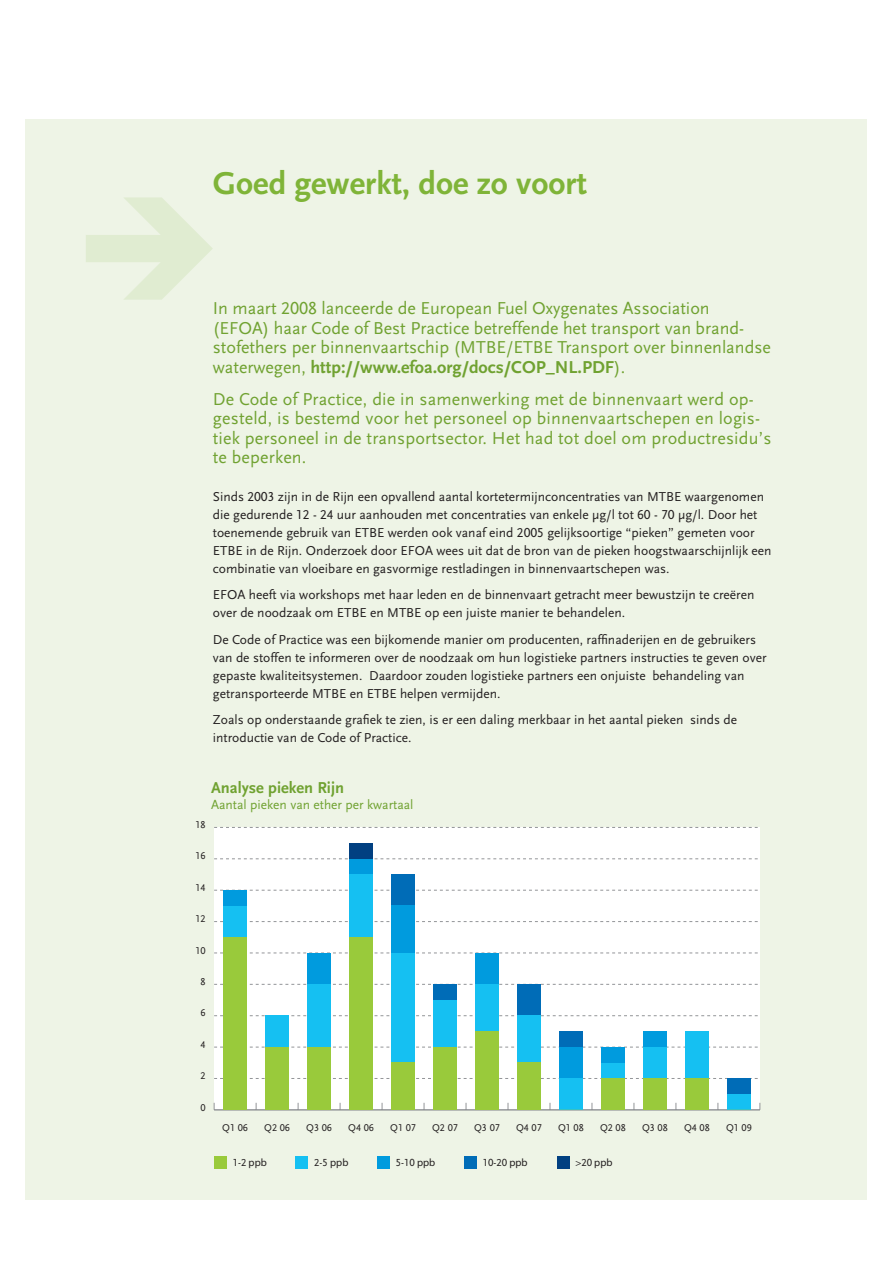
<style>
.page{position:relative;width:893px;height:1263px;background:#fff}
.page>*{position:absolute;margin:0;border:0;box-sizing:border-box;transform-origin:0 0}
.Title_X{font:700 33px "Scala Sans";color:#7fb438}
.Body_text{font:18px/19.5px "Scala Sans";letter-spacing:.01em;color:#70a231}
.Title_X-2{font:700 16.5px "Scala Sans";color:#70a231}
.Body_text-2{font:13.5px/18px "Scala Sans";color:#231f20}
.Title_X-3{font:13.5px "Scala Sans";color:#70a231}
.t1{font:10.65px "Scala Sans Caps";color:#231f20}
.t2{font:10.2px "Scala Sans Caps";color:#231f20}
.s1{font-family:"Scala Sans Caps"}
.s2{font-weight:700}
.s3{font-style:inherit}
.s4{font-family:"Scala Sans"}
</style>
<div class="page">
<div style="left:26px;top:119px;width:841px;height:1080px;background:#eef4e6"></div>
<div style="left:214px;top:827px;width:546px;height:283px;background:#fff"></div>
<hr style="left:214px;top:1109px;width:546px;height:1px;background:#939598">
<svg style="left:214px;top:1078px;width:544px;height:1px"></svg>
<svg style="left:214px;top:1047px;width:544px;height:1px"></svg>
<svg style="left:214px;top:1015px;width:544px;height:1px"></svg>
<svg style="left:214px;top:984px;width:544px;height:1px"></svg>
<svg style="left:214px;top:952px;width:544px;height:1px"></svg>
<svg style="left:214px;top:921px;width:544px;height:1px"></svg>
<svg style="left:214px;top:890px;width:544px;height:1px"></svg>
<svg style="left:214px;top:858px;width:544px;height:1px"></svg>
<svg style="left:214px;top:827px;width:544px;height:1px"></svg>
<div style="left:349px;top:843px;width:24px;height:16px;background:#014081"></div>
<div style="left:349px;top:859px;width:24px;height:15px;background:#009bde"></div>
<div style="left:391px;top:874px;width:24px;height:32px;background:#006cb7"></div>
<div style="left:433px;top:984px;width:24px;height:16px;background:#006cb7"></div>
<div style="left:517px;top:984px;width:24px;height:32px;background:#006cb7"></div>
<div style="left:559px;top:1031px;width:24px;height:16px;background:#006cb7"></div>
<div style="left:727px;top:1078px;width:24px;height:16px;background:#006cb7"></div>
<div style="left:223px;top:890px;width:24px;height:16px;background:#009bde"></div>
<div style="left:307px;top:953px;width:24px;height:31px;background:#009bde"></div>
<div style="left:391px;top:906px;width:24px;height:47px;background:#009bde"></div>
<div style="left:475px;top:953px;width:24px;height:31px;background:#009bde"></div>
<div style="left:559px;top:1047px;width:24px;height:31px;background:#009bde"></div>
<div style="left:601px;top:1047px;width:24px;height:16px;background:#009bde"></div>
<div style="left:643px;top:1031px;width:24px;height:16px;background:#009bde"></div>
<div style="left:223px;top:906px;width:24px;height:31px;background:#15c0f2"></div>
<div style="left:265px;top:1016px;width:24px;height:31px;background:#15c0f2"></div>
<div style="left:307px;top:984px;width:24px;height:63px;background:#15c0f2"></div>
<div style="left:349px;top:874px;width:24px;height:63px;background:#15c0f2"></div>
<div style="left:391px;top:953px;width:24px;height:110px;background:#15c0f2"></div>
<div style="left:433px;top:1000px;width:24px;height:47px;background:#15c0f2"></div>
<div style="left:475px;top:984px;width:24px;height:47px;background:#15c0f2"></div>
<div style="left:517px;top:1016px;width:24px;height:47px;background:#15c0f2"></div>
<div style="left:559px;top:1078px;width:24px;height:32px;background:#15c0f2"></div>
<div style="left:601px;top:1063px;width:24px;height:15px;background:#15c0f2"></div>
<div style="left:643px;top:1047px;width:24px;height:31px;background:#15c0f2"></div>
<div style="left:685px;top:1031px;width:24px;height:47px;background:#15c0f2"></div>
<div style="left:727px;top:1094px;width:24px;height:16px;background:#15c0f2"></div>
<div style="left:223px;top:937px;width:24px;height:173px;background:#99ca3b"></div>
<div style="left:265px;top:1047px;width:24px;height:63px;background:#99ca3b"></div>
<div style="left:307px;top:1047px;width:24px;height:63px;background:#99ca3b"></div>
<div style="left:349px;top:937px;width:24px;height:173px;background:#99ca3b"></div>
<div style="left:391px;top:1063px;width:24px;height:47px;background:#99ca3b"></div>
<div style="left:433px;top:1047px;width:24px;height:63px;background:#99ca3b"></div>
<div style="left:475px;top:1031px;width:24px;height:79px;background:#99ca3b"></div>
<div style="left:517px;top:1063px;width:24px;height:47px;background:#99ca3b"></div>
<div style="left:601px;top:1078px;width:24px;height:32px;background:#99ca3b"></div>
<div style="left:643px;top:1078px;width:24px;height:32px;background:#99ca3b"></div>
<div style="left:685px;top:1078px;width:24px;height:32px;background:#99ca3b"></div>
<div style="left:214px;top:1157px;width:13px;height:12px;background:#99ca3b"></div>
<div style="left:296px;top:1157px;width:12px;height:12px;background:#15c0f2"></div>
<div style="left:377px;top:1157px;width:13px;height:12px;background:#009bde"></div>
<div style="left:464px;top:1157px;width:13px;height:12px;background:#006cb7"></div>
<div style="left:557px;top:1157px;width:12px;height:12px;background:#014081"></div>
<svg style="left:86px;top:197px;width:127px;height:103px"></svg>
<p class="Title_X" style="left:213px;top:166px;width:376px">Goed gewerkt, doe zo voort</p>
<p class="Body_text" style="left:213px;top:299px;width:559px">In maart <span class="s1">2008</span> lanceerde de European Fuel Oxygenates Association<br>(EFOA) haar Code of Best Practice betreffende het transport van brand&shy;stofethers per binnenvaartschip (MTBE/ETBE Transport over binnenlandse waterwegen, <span class="s2">http://www.efoa.org/docs/COP_NL.PDF</span>).</p>
<p class="Body_text" style="left:213px;top:390px;width:560px">De Code of Practice, die in samenwerking met de binnenvaart werd op&shy;gesteld, is bestemd voor het personeel op binnenvaartschepen en logis&shy;tiek personeel in de transportsector. Het had tot doel om productresidu’s te beperken.</p>
<p class="Body_text-2" style="left:213px;top:488px;width:560px">Sinds <span class="s1">2003</span> zijn in de Rijn een opvallend aantal kortetermijnconcentraties van MTBE waargenomen die gedurende <span class="s1">12 - 24</span> uur aanhouden met concentraties van enkele <span class="s3">µ</span>g/l tot <span class="s1">60 - 70</span> <span class="s3">µ</span>g/l. Door het toenemende gebruik van ETBE werden ook vanaf eind <span class="s1">2005</span> gelijksoortige “pieken” gemeten voor ETBE in de Rijn. Onderzoek door EFOA wees uit dat de bron van de pieken hoogstwaarschijnlijk een combinatie van vloeibare en gasvormige restladingen in binnenvaartschepen was.</p>
<p class="Body_text-2" style="left:213px;top:586px;width:543px">EFOA heeft via workshops met haar leden en de binnenvaart getracht meer bewustzijn te creëren over de noodzaak om ETBE en MTBE op een juiste manier te behandelen.</p>
<p class="Body_text-2" style="left:213px;top:631px;width:555px">De Code of Practice was een bijkomende manier om producenten, raffinaderijen en de gebruikers van de stoffen te informeren over de noodzaak om hun logistieke partners instructies te geven over gepaste kwaliteitsystemen. Daardoor zouden logistieke partners een onjuiste behandeling van getransporteerde MTBE en ETBE helpen vermijden.</p>
<p class="Body_text-2" style="left:213px;top:711px;width:526px">Zoals op onderstaande grafiek te zien, is er een daling merkbaar in het aantal pieken sinds de introductie van de Code of Practice.</p>
<p class="Title_X-2" style="left:211px;top:778px;width:134px">Analyse pieken Rijn</p>
<p class="Title_X-3" style="left:211px;top:797px;width:204px">Aantal pieken van ether per kwartaal</p>
<p class="t2" style="left:195px;top:819px;width:12px">18</p>
<p class="t2" style="left:195px;top:850px;width:12px">16</p>
<p class="t2" style="left:195px;top:882px;width:12px">14</p>
<p class="t2" style="left:195px;top:913px;width:12px">12</p>
<p class="t2" style="left:195px;top:945px;width:12px">10</p>
<p class="t2" style="left:200px;top:976px;width:7px">8</p>
<p class="t2" style="left:200px;top:1007px;width:7px">6</p>
<p class="t2" style="left:200px;top:1039px;width:7px">4</p>
<p class="t2" style="left:200px;top:1070px;width:7px">2</p>
<p class="t2" style="left:200px;top:1102px;width:7px">0</p>
<p class="t2" style="left:222px;top:1122px;width:27px">Q1 06</p>
<p class="t2" style="left:264px;top:1122px;width:27px">Q2 06</p>
<p class="t2" style="left:306px;top:1122px;width:27px">Q3 06</p>
<p class="t2" style="left:348px;top:1122px;width:27px">Q4 06</p>
<p class="t2" style="left:390px;top:1122px;width:27px">Q1 07</p>
<p class="t2" style="left:432px;top:1122px;width:27px">Q2 07</p>
<p class="t2" style="left:474px;top:1122px;width:27px">Q3 07</p>
<p class="t2" style="left:516px;top:1122px;width:27px">Q4 07</p>
<p class="t2" style="left:558px;top:1122px;width:27px">Q1 08</p>
<p class="t2" style="left:600px;top:1122px;width:27px">Q2 08</p>
<p class="t2" style="left:642px;top:1122px;width:27px">Q3 08</p>
<p class="t2" style="left:684px;top:1122px;width:27px">Q4 08</p>
<p class="t2" style="left:726px;top:1122px;width:27px">Q1 09</p>
<p class="t1" style="left:233px;top:1156px;width:36px">1-2 <span class="s4">ppb</span></p>
<p class="t1" style="left:314px;top:1156px;width:36px">2-5 <span class="s4">ppb</span></p>
<p class="t1" style="left:396px;top:1156px;width:41px">5-10 <span class="s4">ppb</span></p>
<p class="t1" style="left:483px;top:1156px;width:46px">10-20 <span class="s4">ppb</span></p>
<p class="t1" style="left:575px;top:1156px;width:39px">&gt;20 <span class="s4">ppb</span></p>
</div>
